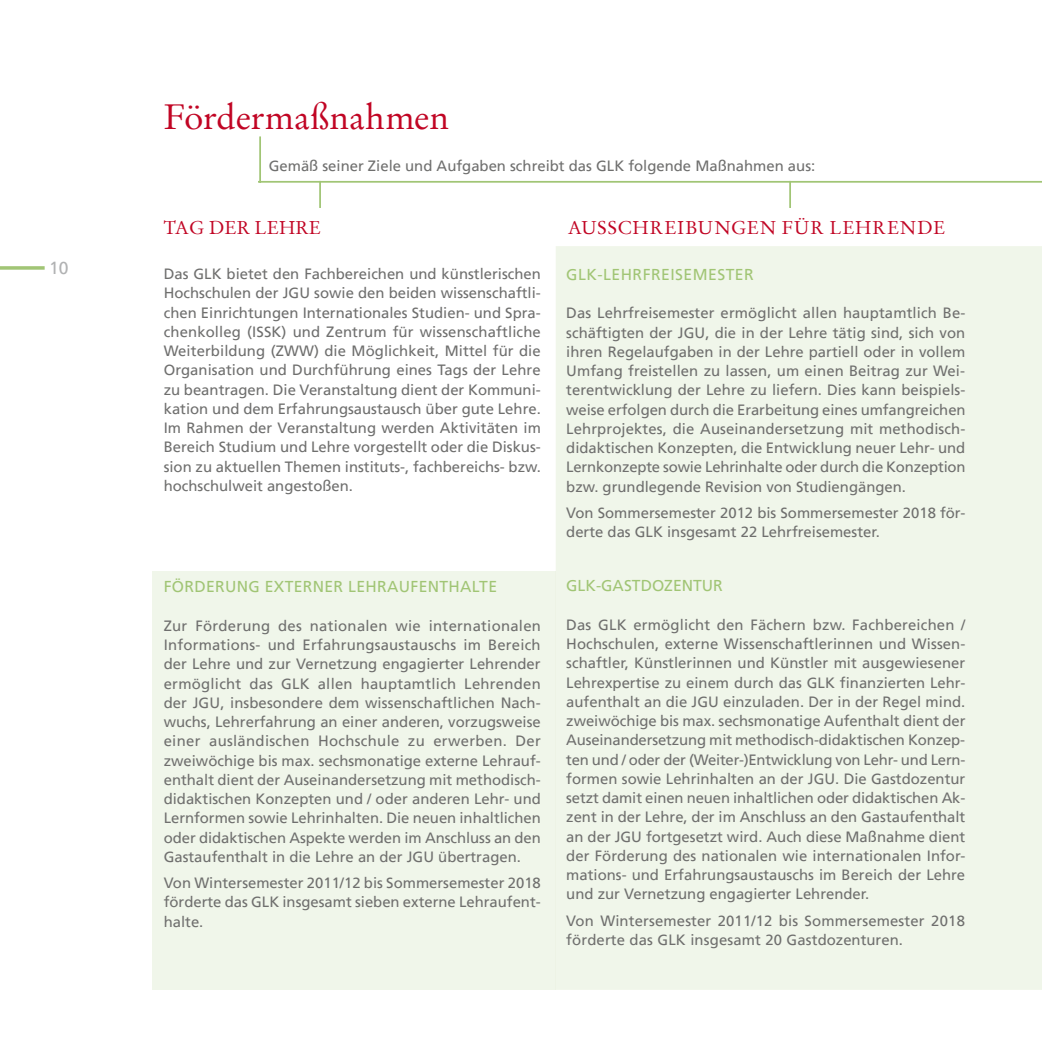
<style>
.page{position:relative;width:1042px;height:1042px;background:#fff}
.page>*{position:absolute;margin:0;border:0;box-sizing:border-box;transform-origin:0 0}
.t1{font:35px "Stempel Garamond";letter-spacing:-.005em;color:#c10524}
.t2{font:18.38px "Stempel Garamond";letter-spacing:.03em;color:#c10524}
.t3{font:18.38px "Stempel Garamond";color:#c10524}
.t4{font:17.5px "Frutiger LT";color:#b1b2b3}
.t5{font:15.75px "Frutiger LT";letter-spacing:.02em;color:#a1c575}
.t6{font:15.75px "Frutiger LT";color:#a1c575}
.t7{font:14.88px/19.2px "Frutiger LT";color:#6f6f6e;text-align:justify}
</style>
<div class="page">
<svg style="left:0;top:266px;width:45px;height:4px"></svg>
<div style="left:556px;top:246px;width:486px;height:744px;background:#f0f6ea"></div>
<div style="left:152px;top:571px;width:404px;height:419px;background:#f0f6ea"></div>
<hr style="left:258px;top:181px;width:784px;height:2px;background:#a1c575">
<hr style="left:789px;top:181px;width:2px;height:27px;background:#a1c575">
<hr style="left:319px;top:181px;width:2px;height:27px;background:#a1c575">
<hr style="left:259px;top:136px;width:2px;height:47px;background:#a1c575">
<p class="t4" style="left:49px;top:257px;width:21px">10</p>
<h1 class="t1" style="left:164px;top:96px;width:286px">Fördermaßnahmen</h1>
<p class="t7" style="left:269px;top:156px;width:548px">Gemäß seiner Ziele und Aufgaben schreibt das GLK folgende Maßnahmen aus:</p>
<p class="t3" style="left:164px;top:216px;width:159px">TAG DER LEHRE</p>
<p class="t7" style="left:164px;top:264px;width:379px">Das GLK bietet den Fachbereichen und künstlerischen Hochschulen der JGU sowie den beiden wissenschaftli&shy;chen Einrichtungen Internationales Studien- und Spra&shy;chenkolleg (ISSK) und Zentrum für wissenschaftliche Weiterbildung (ZWW) die Möglichkeit, Mittel für die Organisation und Durchführung eines Tags der Lehre zu beantragen. Die Veranstaltung dient der Kommuni&shy;kation und dem Erfahrungsaustausch über gute Lehre.<br>Im Rahmen der Veranstaltung werden Aktivitäten im Bereich Studium und Lehre vorgestellt oder die Diskus&shy;sion zu aktuellen Themen instituts-, fachbereichs- bzw. hochschulweit angestoßen.</p>
<p class="t5" style="left:164px;top:578px;width:335px">FÖRDERUNG EXTERNER LEHRAUFENTHALTE</p>
<p class="t7" style="left:164px;top:616px;width:379px">Zur Förderung des nationalen wie internationalen Informations- und Erfahrungsaustauschs im Bereich der Lehre und zur Vernetzung engagierter Lehrender ermöglicht das GLK allen hauptamtlich Lehrenden der JGU, insbesondere dem wissenschaftlichen Nach&shy;wuchs, Lehrerfahrung an einer anderen, vorzugsweise einer ausländischen Hochschule zu erwerben. Der zweiwöchige bis max. sechsmonatige externe Lehrauf&shy;enthalt dient der Auseinandersetzung mit methodisch&shy;didaktischen Konzepten und / oder anderen Lehr- und Lernformen sowie Lehrinhalten. Die neuen inhaltlichen oder didaktischen Aspekte werden im Anschluss an den Gastaufenthalt in die Lehre an der JGU übertragen.</p>
<p class="t7" style="left:164px;top:873px;width:379px">Von Wintersemester 2011/12 bis Sommersemester 2018 förderte das GLK insgesamt sieben externe Lehraufent&shy;halte.</p>
<p class="t2" style="left:568px;top:216px;width:379px">AUSSCHREIBUNGEN FÜR LEHRENDE</p>
<p class="t5" style="left:566px;top:265px;width:189px">GLK-LEHRFREISEMESTER</p>
<p class="t7" style="left:566px;top:303px;width:401px">Das Lehrfreisemester ermöglicht allen hauptamtlich Be&shy;schäftigten der JGU, die in der Lehre tätig sind, sich von ihren Regelaufgaben in der Lehre partiell oder in vollem Umfang freistellen zu lassen, um einen Beitrag zur Wei&shy;terentwicklung der Lehre zu liefern. Dies kann beispiels&shy;weise erfolgen durch die Erarbeitung eines umfangreichen Lehrprojektes, die Auseinandersetzung mit methodisch&shy;didaktischen Konzepten, die Entwicklung neuer Lehr- und Lernkonzepte sowie Lehrinhalte oder durch die Konzeption bzw. grundlegende Revision von Studiengängen.</p>
<p class="t7" style="left:566px;top:503px;width:401px">Von Sommersemester 2012 bis Sommersemester 2018 för&shy;derte das GLK insgesamt 22 Lehrfreisemester.</p>
<p class="t6" style="left:566px;top:576px;width:158px">GLK-GASTDOZENTUR</p>
<p class="t7" style="left:566px;top:615px;width:401px">Das GLK ermöglicht den Fächern bzw. Fachbereichen / Hochschulen, externe Wissenschaftlerinnen und Wissen&shy;schaftler, Künstlerinnen und Künstler mit ausgewiesener Lehrexpertise zu einem durch das GLK finanzierten Lehr&shy;aufenthalt an die JGU einzuladen. Der in der Regel mind. zweiwöchige bis max. sechsmonatige Aufenthalt dient der Auseinandersetzung mit methodisch-didaktischen Konzep&shy;ten und / oder der (Weiter-)Entwicklung von Lehr- und Lern&shy;formen sowie Lehrinhalten an der JGU. Die Gastdozentur setzt damit einen neuen inhaltlichen oder didaktischen Ak&shy;zent in der Lehre, der im Anschluss an den Gastaufenthalt an der JGU fortgesetzt wird. Auch diese Maßnahme dient der Förderung des nationalen wie internationalen Infor&shy;mations- und Erfahrungsaustauschs im Bereich der Lehre und zur Vernetzung engagierter Lehrender.</p>
<p class="t7" style="left:566px;top:911px;width:400px">Von Wintersemester 2011/12 bis Sommersemester 2018 förderte das GLK insgesamt 20 Gastdozenturen.</p>
</div>
